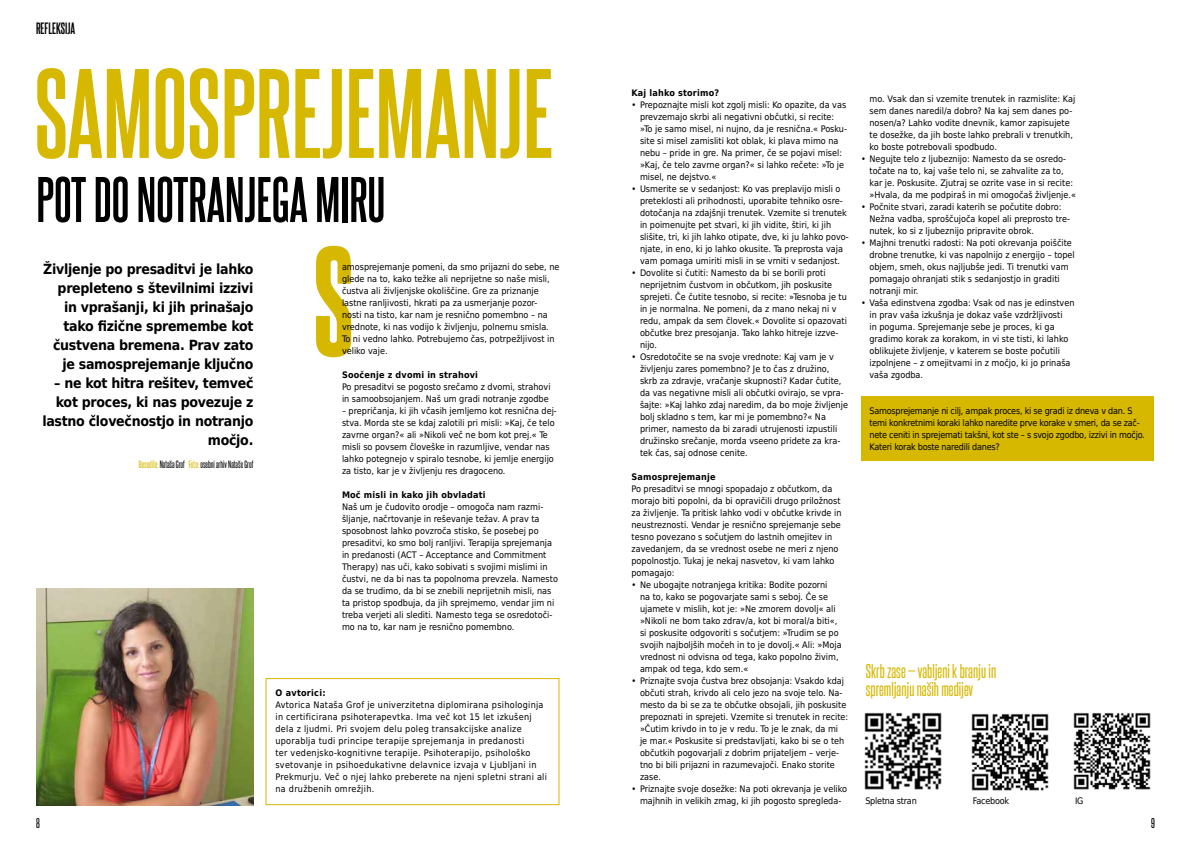
<style>
.page{position:relative;width:1191px;height:842px;background:#fff}
.page>*{position:absolute;margin:0;border:0;box-sizing:border-box;transform-origin:0 0}
.t1{font:132.6px "Steelfish Eb";color:#d6b800}
.t2{font:700 108px "Steelfish Rg";color:#d6b800}
.t3{font:700 54.7px "Steelfish Rg";color:#000}
.t4{font:17px/18px "Steelfish Rg";color:#d6b800}
.t5{font:700 14px/19px "DejaVu Sans Condensed";letter-spacing:-.02em;color:#000;text-align:right}
.t6{font:700 14px "Steelfish Rg";color:#000}
.t7{font:12px "Steelfish Rg";color:#000}
.t8{font:9px/12px "DejaVu Sans Condensed";color:#000}
.t9{font:9px/12px "DejaVu Sans Condensed";letter-spacing:.03em;color:#000}
.t10{font:9px/12px "DejaVu Sans Condensed";letter-spacing:-.025em;color:#000}
.t11{font:700 9px "DejaVu Sans Condensed";letter-spacing:.02em;color:#000}
.t12{font:9px "Steelfish Rg";color:#000}
.s1{color:#d6b800}
</style>
<div class="page">
<img style="left:36px;top:588px;width:217px;height:217px">
<div style="left:265px;top:678px;width:294px;height:127px;border:1px solid #d6b800"></div>
<div style="left:861px;top:396px;width:293px;height:65px;background:#d6b800"></div>
<img style="left:864px;top:712px;width:78px;height:78px">
<img style="left:971px;top:713px;width:78px;height:78px">
<img style="left:1073px;top:712px;width:78px;height:78px">
<h3 class="t6" style="left:36px;top:19px;width:41px">REFLEKSIJA</h3>
<h2 class="t2" style="left:35px;top:37px;width:520px">SAMOSPREJEMANJE</h2>
<h3 class="t3" style="left:36px;top:161px;width:350px">POT DO NOTRANJEGA MIRU</h3>
<h3 class="t5" style="left:43px;top:259px;width:212px">Življenje po presaditvi je lahko prepleteno s številnimi izzivi in vprašanji, ki jih prinašajo tako fizične spremembe kot čustvena bremena. Prav zato je samosprejemanje ključno</h3>
<h3 class="t5" style="left:42px;top:373px;width:213px">– ne kot hitra rešitev, temveč kot proces, ki nas povezuje z lastno človečnostjo in notranjo močjo.</h3>
<p class="t12" style="left:139px;top:458px;width:116px"><span class="s1">Besedilo:</span> Nataša Grof <span class="s1">Foto:</span>osebni arhiv Nataše Grof</p>
<h1 class="t1" style="left:313px;top:206px;width:43px">S</h1>
<p class="t8" style="left:342px;top:260px;width:219px">amosprejemanje pomeni, da smo prijazni do sebe, ne glede na to, kako težke ali neprijetne so naše misli, čustva ali življenjske okoliščine. Gre za priznanje lastne ranljivosti, hkrati pa za usmerjanje pozor-<br>nosti na tisto, kar nam je resnično pomembno – na vrednote, ki nas vodijo k življenju, polnemu smisla.<br>To ni vedno lahko. Potrebujemo čas, potrpežljivost in veliko vaje.</p>
<p class="t11" style="left:342px;top:367px;width:138px">Soočenje z dvomi in strahovi</p>
<p class="t8" style="left:342px;top:380px;width:210px">Po presaditvi se pogosto srečamo z dvomi, strahovi in samoobsojanjem. Naš um gradi notranje zgodbe</p>
<p class="t8" style="left:342px;top:404px;width:216px">– prepričanja, ki jih včasih jemljemo kot resnična dej&shy;stva. Morda ste se kdaj zalotili pri misli: »Kaj, če telo zavrne organ?« ali »Nikoli več ne bom kot prej.« Te misli so povsem človeške in razumljive, vendar nas lahko potegnejo v spiralo tesnobe, ki jemlje energijo za tisto, kar je v življenju res dragoceno.</p>
<p class="t11" style="left:342px;top:487px;width:145px">Moč misli in kako jih obvladati</p>
<p class="t8" style="left:342px;top:500px;width:217px">Naš um je čudovito orodje – omogoča nam razmi&shy;šljanje, načrtovanje in reševanje težav. A prav ta sposobnost lahko povzroča stisko, še posebej po presaditvi, ko smo bolj ranljivi. Terapija sprejemanja in predanosti (ACT – Acceptance and Commitment Therapy) nas uči, kako sobivati s svojimi mislimi in čustvi, ne da bi nas ta popolnoma prevzela. Namesto da se trudimo, da bi se znebili neprijetnih misli, nas ta pristop spodbuja, da jih sprejmemo, vendar jim ni treba verjeti ali slediti. Namesto tega se osredotoči&shy;mo na to, kar nam je resnično pomembno.</p>
<p class="t11" style="left:275px;top:685px;width:52px">O avtorici:</p>
<p class="t9" style="left:275px;top:698px;width:273px">Avtorica Nataša Grof je univerzitetna diplomirana psihologinja in certificirana psihoterapevtka. Ima več kot 15 let izkušenj dela z ljudmi. Pri svojem delu poleg transakcijske analize uporablja tudi principe terapije sprejemanja in predanosti<br>ter vedenjsko-kognitivne terapije. Psihoterapijo, psihološko svetovanje in psihoedukativne delavnice izvaja v Ljubljani in Prekmurju. Več o njej lahko preberete na njeni spletni strani ali na družbenih omrežjih.</p>
<p class="t11" style="left:631px;top:85px;width:89px">Kaj lahko storimo?</p>
<p class="t8" style="left:640px;top:98px;width:208px;text-indent:-9px">• Prepoznajte misli kot zgolj misli: Ko opazite, da vas prevzemajo skrbi ali negativni občutki, si recite: »To je samo misel, ni nujno, da je resnična.« Posku&shy;site si misel zamisliti kot oblak, ki plava mimo na nebu – pride in gre. Na primer, če se pojavi misel: »Kaj, če telo zavrne organ?« si lahko rečete: »To je misel, ne dejstvo.«</p>
<p class="t8" style="left:640px;top:182px;width:210px;text-indent:-9px">• Usmerite se v sedanjost: Ko vas preplavijo misli o preteklosti ali prihodnosti, uporabite tehniko osre&shy;dotočanja na zdajšnji trenutek. Vzemite si trenutek in poimenujte pet stvari, ki jih vidite, štiri, ki jih slišite, tri, ki jih lahko otipate, dve, ki ju lahko povo&shy;njate, in eno, ki jo lahko okusite. Ta preprosta vaja vam pomaga umiriti misli in se vrniti v sedanjost.</p>
<p class="t8" style="left:640px;top:266px;width:208px;text-indent:-9px">• Dovolite si čutiti: Namesto da bi se borili proti neprijetnim čustvom in občutkom, jih poskusite sprejeti. Če čutite tesnobo, si recite: »Tesnoba je tu in je normalna. Ne pomeni, da z mano nekaj ni v redu, ampak da sem človek.« Dovolite si opazovati občutke brez presojanja. Tako lahko hitreje izzve&shy;nijo.</p>
<p class="t8" style="left:640px;top:350px;width:209px;text-indent:-9px">• Osredotočite se na svoje vrednote: Kaj vam je v življenju zares pomembno? Je to čas z družino, skrb za zdravje, vračanje skupnosti? Kadar čutite, da vas negativne misli ali občutki ovirajo, se vpra&shy;šajte: »Kaj lahko zdaj naredim, da bo moje življenje bolj skladno s tem, kar mi je pomembno?« Na primer, namesto da bi zaradi utrujenosti izpustili družinsko srečanje, morda vseeno pridete za kra&shy;tek čas, saj odnose cenite.</p>
<p class="t11" style="left:631px;top:469px;width:86px">Samosprejemanje</p>
<p class="t8" style="left:631px;top:482px;width:211px">Po presaditvi se mnogi spopadajo z občutkom, da morajo biti popolni, da bi opravičili drugo priložnost za življenje. Ta pritisk lahko vodi v občutke krivde in neustreznosti. Vendar je resnično sprejemanje sebe tesno povezano s sočutjem do lastnih omejitev in zavedanjem, da se vrednost osebe ne meri z njeno popolnostjo. Tukaj je nekaj nasvetov, ki vam lahko pomagajo:</p>
<p class="t8" style="left:640px;top:578px;width:203px;text-indent:-9px">• Ne ubogajte notranjega kritika: Bodite pozorni<br>na to, kako se pogovarjate sami s seboj. Če se ujamete v mislih, kot je: »Ne zmorem dovolj« ali »Nikoli ne bom tako zdrav/a, kot bi moral/a biti«, si poskusite odgovoriti s sočutjem: »Trudim se po svojih najboljših močeh in to je dovolj.« Ali: »Moja vrednost ni odvisna od tega, kako popolno živim, ampak od tega, kdo sem.«</p>
<p class="t8" style="left:640px;top:674px;width:210px;text-indent:-9px">• Priznajte svoja čustva brez obsojanja: Vsakdo kdaj občuti strah, krivdo ali celo jezo na svoje telo. Na&shy;mesto da bi se za te občutke obsojali, jih poskusite prepoznati in sprejeti. Vzemite si trenutek in recite: »Čutim krivdo in to je v redu. To je le znak, da mi<br>je mar.« Poskusite si predstavljati, kako bi se o teh občutkih pogovarjali z dobrim prijateljem – verje&shy;tno bi bili prijazni in razumevajoči. Enako storite zase.</p>
<p class="t8" style="left:631px;top:782px;width:217px;text-align:center">• Priznajte svoje dosežke: Na poti okrevanja je veliko majhnih in velikih zmag, ki jih pogosto spregleda-</p>
<p class="t8" style="left:869px;top:92px;width:207px">mo. Vsak dan si vzemite trenutek in razmislite: Kaj sem danes naredil/a dobro? Na kaj sem danes po&shy;nosen/a? Lahko vodite dnevnik, kamor zapisujete te dosežke, da jih boste lahko prebrali v trenutkih, ko boste potrebovali spodbudo.</p>
<p class="t8" style="left:869px;top:152px;width:208px;text-indent:-9px">• Negujte telo z ljubeznijo: Namesto da se osredo&shy;točate na to, kaj vaše telo ni, se zahvalite za to, kar je. Poskusite. Zjutraj se ozrite vase in si recite: »Hvala, da me podpiraš in mi omogočaš življenje.«</p>
<p class="t8" style="left:869px;top:200px;width:202px;text-indent:-9px">• Počnite stvari, zaradi katerih se počutite dobro:<br>Nežna vadba, sproščujoča kopel ali preprosto tre&shy;nutek, ko si z ljubeznijo pripravite obrok.</p>
<p class="t8" style="left:869px;top:236px;width:207px;text-indent:-9px">• Majhni trenutki radosti: Na poti okrevanja poiščite drobne trenutke, ki vas napolnijo z energijo – topel objem, smeh, okus najljubše jedi. Ti trenutki vam pomagajo ohranjati stik s sedanjostjo in graditi notranji mir.</p>
<p class="t8" style="left:869px;top:296px;width:206px;text-indent:-9px">• Vaša edinstvena zgodba: Vsak od nas je edinstven in prav vaša izkušnja je dokaz vaše vzdržljivosti<br>in poguma. Sprejemanje sebe je proces, ki ga gradimo korak za korakom, in vi ste tisti, ki lahko oblikujete življenje, v katerem se boste počutili izpolnjene – z omejitvami in z močjo, ki jo prinaša vaša zgodba.</p>
<p class="t10" style="left:869px;top:404px;width:277px">Samosprejemanje ni cilj, ampak proces, ki se gradi iz dneva v dan. S temi konkretnimi koraki lahko naredite prve korake v smeri, da se zač&shy;nete ceniti in sprejemati takšni, kot ste – s svojo zgodbo, izzivi in močjo.<br>Kateri korak boste naredili danes?</p>
<h3 class="t4" style="left:865px;top:661px;width:132px">Skrb zase — vabljeni k branju in spremljanju naših medijev</h3>
<p class="t10" style="left:865px;top:794px;width:53px">Spletna stran</p>
<p class="t10" style="left:972px;top:794px;width:38px">Facebook</p>
<p class="t8" style="left:1075px;top:794px;width:10px">IG</p>
<h3 class="t7" style="left:36px;top:815px;width:5px">8</h3>
<h3 class="t7" style="left:1151px;top:815px;width:5px">9</h3>
</div>
